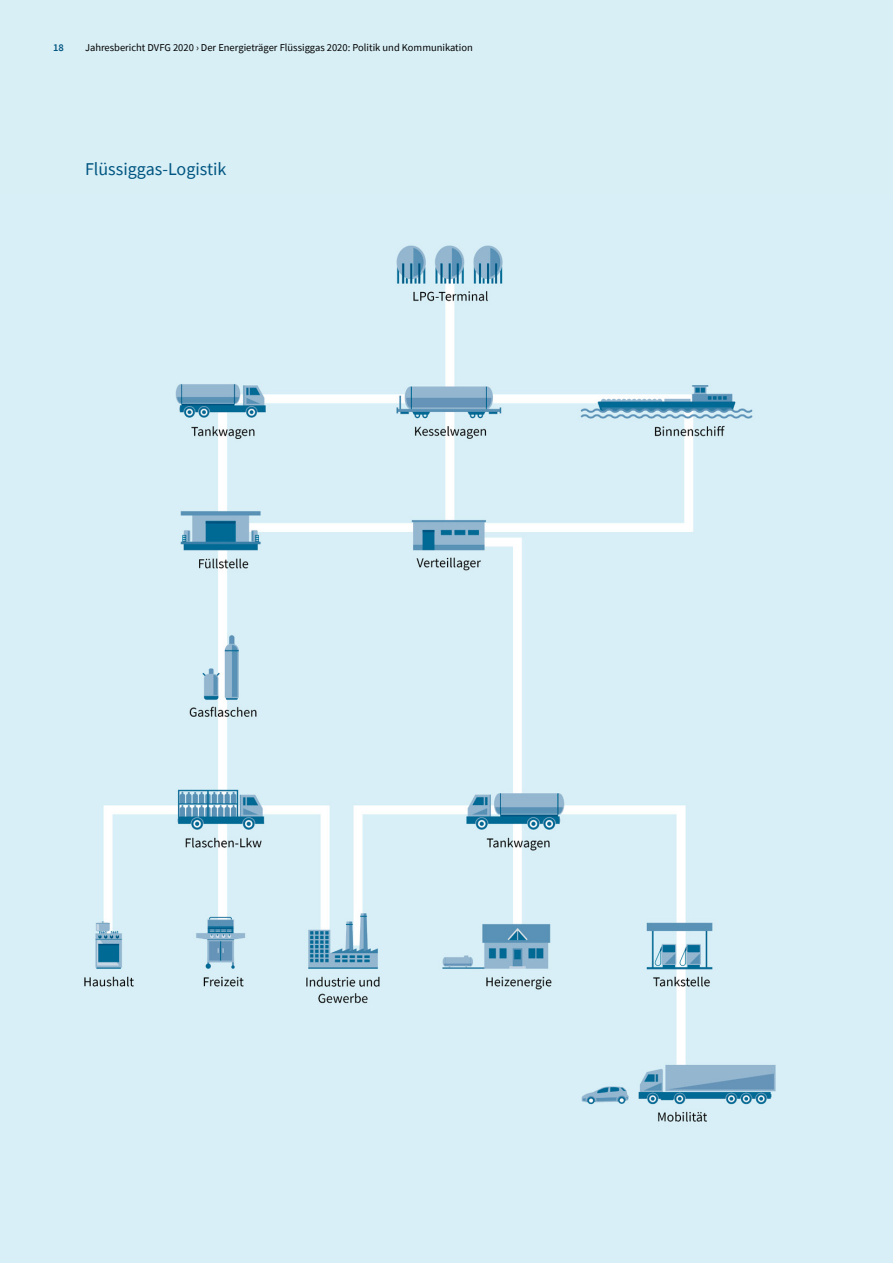
<style>
.page{position:relative;width:893px;height:1263px;background:#d8eff5}
.page>*{position:absolute;margin:0;border:0;box-sizing:border-box;transform-origin:0 0}
.t1{font:18px "Source Sans Pro";color:#005581}
.t2{font:10.5px "Source Sans Pro";color:#000}
.t3{font:600 10.5px "Source Sans Pro";color:#005581}
</style>
<div class="page">
<img style="left:84px;top:245px;width:692px;height:877px">
<p class="t3" style="left:53px;top:41px;width:12px">18</p>
<p class="t2" style="left:85px;top:41px;width:389px">Jahresbericht DVFG 2020 › Der Energieträger Flüssiggas 2020: Politik und Kommunikation</p>
<h1 class="t1" style="left:85px;top:157px;width:143px">Flüssiggas-Logistik</h1>
</div>
